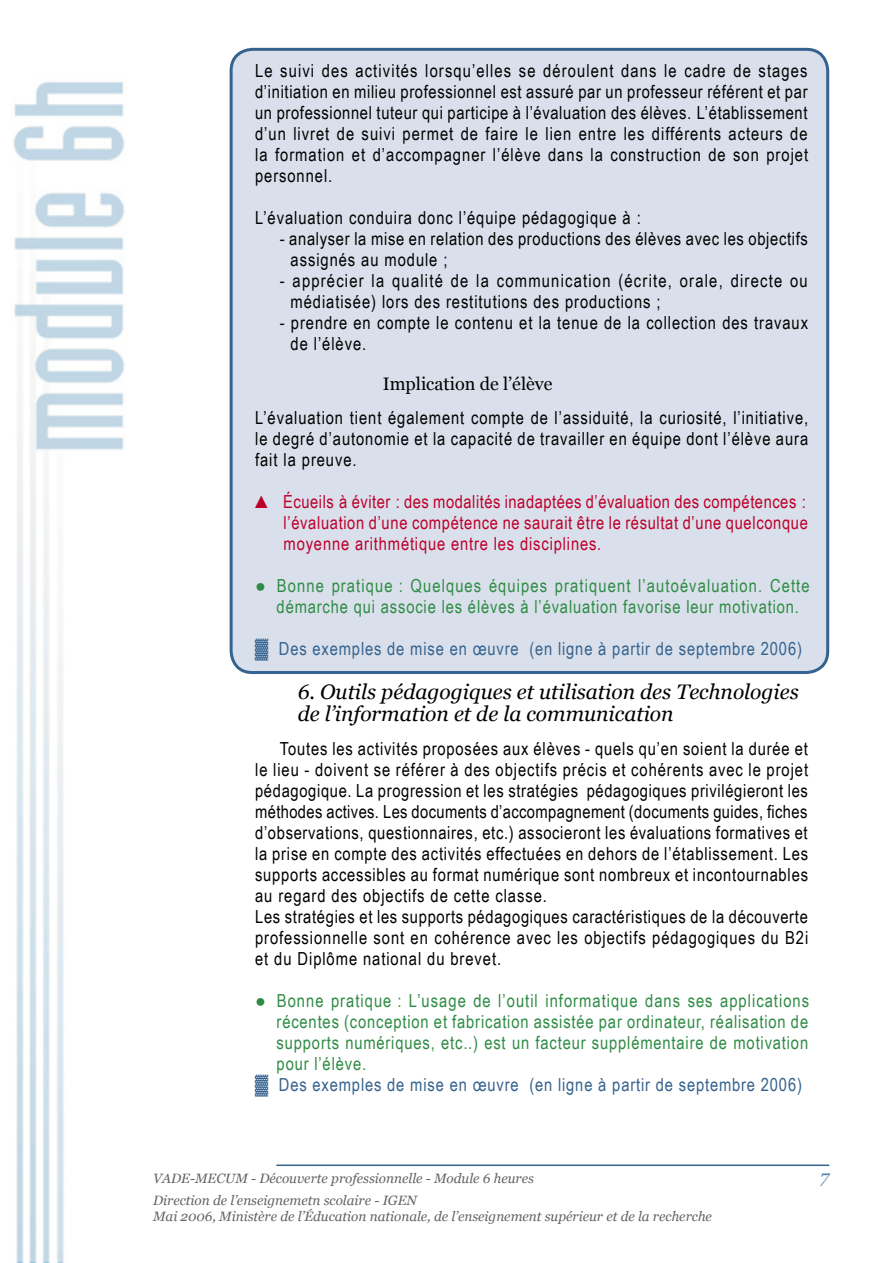
<style>
.page{position:relative;width:893px;height:1263px;background:#fff}
.page>*{position:absolute;margin:0;border:0;box-sizing:border-box;transform-origin:0 0}
.t1{font:italic 21px/22.5px "Georgia";color:#000}
.t2{font:18px/21px "Arial Narrow";letter-spacing:.045em;color:#000}
.t3{font:18px/21px "Arial Narrow";letter-spacing:.045em;color:#2e8b44;text-align:center}
.t4{font:18px/21px "Arial Narrow";letter-spacing:.045em;color:#bd002b;text-align:justify}
.t5{font:18px "Arial Narrow";letter-spacing:.045em;color:#35628e}
.t6{font:18px/21px "Arial Narrow";letter-spacing:.065em;color:#000}
.t7{font:18px "Georgia";color:#000}
.t8{font:italic 18px "Georgia";color:#6283ab}
.t9{font:italic 13.5px/16.2px "Georgia";color:#636363}
</style>
<div class="page">
<img style="left:13px;top:81px;width:112px;height:1182px">
<div style="left:231px;top:49px;width:597px;height:623px;background:#dae0eb;border-radius:21px"></div>
<div style="left:230px;top:48px;width:599px;height:626px;border:3px solid #35628e;border-radius:21px"></div>
<hr style="left:276px;top:1164px;width:553px;height:2px;background:#35628e">
<p class="t2" style="left:255px;top:59px;width:555px;text-align:justify">Le suivi des activités lorsqu’elles se déroulent dans le cadre de stages d’initiation en milieu professionnel est assuré par un professeur référent et par un professionnel tuteur qui participe à l’évaluation des élèves. L’établissement d’un livret de suivi permet de faire le lien entre les différents acteurs de la formation et d’accompagner l’élève dans la construction de son projet personnel.</p>
<p class="t2" style="left:255px;top:206px;width:387px">L’évaluation conduira donc l’équipe pédagogique à :</p>
<p class="t2" style="left:291px;top:227px;width:519px;text-indent:-11px">- analyser la mise en relation des productions des élèves avec les objectifs assignés au module ;</p>
<p class="t6" style="left:291px;top:269px;width:519px;text-indent:-11px">- apprécier la qualité de la communication (écrite, orale, directe ou médiatisée) lors des restitutions des productions ;</p>
<p class="t2" style="left:291px;top:311px;width:519px;text-indent:-11px">- prendre en compte le contenu et la tenue de la collection des travaux de l’élève.</p>
<p class="t7" style="left:383px;top:374px;width:171px">Implication de l’élève</p>
<p class="t2" style="left:255px;top:407px;width:555px;text-align:justify">L’évaluation tient également compte de l’assiduité, la curiosité, l’initiative, le degré d’autonomie et la capacité de travailler en équipe dont l’élève aura fait la preuve.</p>
<p class="t4" style="left:284px;top:491px;width:526px;text-indent:-28px">▲ Écueils à éviter : des modalités inadaptées d’évaluation des compétences : l’évaluation d’une compétence ne saurait être le résultat d’une quelconque moyenne arithmétique entre les disciplines.</p>
<p class="t3" style="left:255px;top:575px;width:556px">● Bonne pratique : Quelques équipes pratiquent l’autoévaluation. Cette démarche qui associe les élèves à l’évaluation favorise leur motivation.</p>
<p class="t5" style="left:255px;top:636px;width:548px">▓ Des exemples de mise en œuvre (en ligne à partir de septembre 2006)</p>
<p class="t1" style="left:298px;top:680px;width:503px">6. Outils pédagogiques et utilisation des Technologies de l’information et de la communication</p>
<p class="t2" style="left:255px;top:737px;width:555px;text-indent:25px">Toutes les activités proposées aux élèves - quels qu’en soient la durée et le lieu - doivent se référer à des objectifs précis et cohérents avec le projet pédagogique. La progression et les stratégies pédagogiques privilégieront les méthodes actives. Les documents d’accompagnement (documents guides, fiches d’observations, questionnaires, etc.) associeront les évaluations formatives et la prise en compte des activités effectuées en dehors de l’établissement. Les supports accessibles au format numérique sont nombreux et incontournables au regard des objectifs de cette classe.<br>Les stratégies et les supports pédagogiques caractéristiques de la découverte professionnelle sont en cohérence avec les objectifs pédagogiques du B2i et du Diplôme national du brevet.</p>
<p class="t3" style="left:277px;top:989px;width:534px;text-align:justify;text-indent:-22px">● Bonne pratique : L’usage de l’outil informatique dans ses applications récentes (conception et fabrication assistée par ordinateur, réalisation de supports numériques, etc..) est un facteur supplémentaire de motivation pour l’élève.</p>
<p class="t5" style="left:255px;top:1071px;width:548px">▓ Des exemples de mise en œuvre (en ligne à partir de septembre 2006)</p>
<p class="t9" style="left:153px;top:1170px;width:382px">VADE-MECUM - Découverte professionnelle - Module 6 heures</p>
<p class="t8" style="left:820px;top:1166px;width:10px">7</p>
<p class="t9" style="left:153px;top:1192px;width:560px">Direction de l’enseignemetn scolaire - IGEN<br>Mai 2006, Ministère de l’Éducation nationale, de l’enseignement supérieur et de la recherche</p>
</div>
